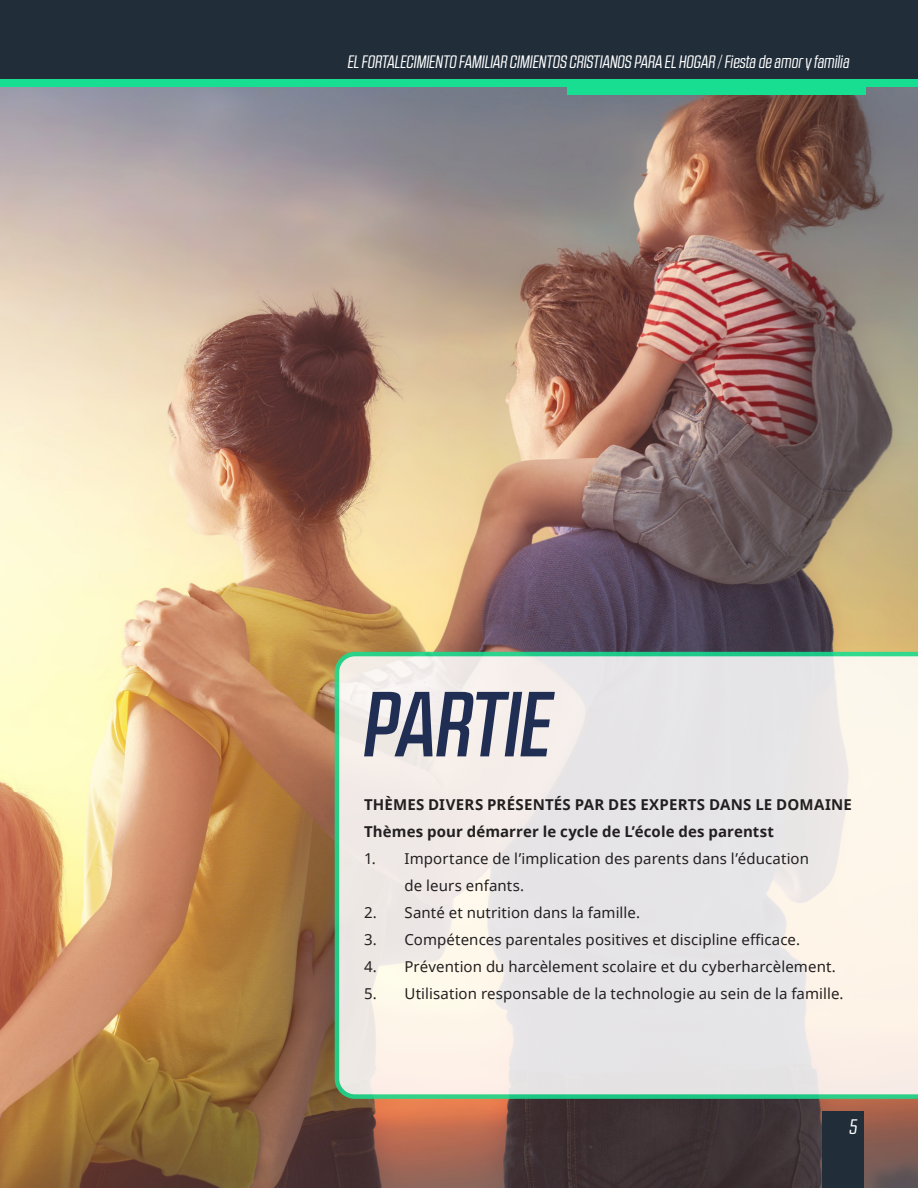
<style>
.page{position:relative;width:918px;height:1188px;background:#fff}
.page>*{position:absolute;margin:0;border:0;box-sizing:border-box;transform-origin:0 0}
.t1{font:italic 21px "RB No 2.1 a";color:#fff}
.t2{font:italic 18px "RB No 2.1 a";color:#fff}
.tab{font:15px "Noto Sans";letter-spacing:.005em;color:#231f20}
.negrita{font:700 15px "Noto Sans";letter-spacing:.01em;color:#231f20}
</style>
<div class="page">
<img style="left:0;top:87px;width:918px;height:1101px">
<div style="left:0;top:0;width:918px;height:79px;background:#212e3a"></div>
<div style="left:0;top:79px;width:918px;height:8px;background:#17de91"></div>
<div style="left:568px;top:87px;width:298px;height:8px;background:#17de91"></div>
<div style="left:822px;top:1112px;width:42px;height:76px;background:#212e3a"></div>
<svg style="left:335px;top:652px;width:583px;height:447px;background:#e8e8e4"></svg>
<svg style="left:364px;top:692px;width:191px;height:64px;background:#8f92a2"></svg>
<p class="t2" style="left:347px;top:52px;width:503px">EL FORTALECIMIENTO FAMILIAR CIMIENTOS CRISTIANOS PARA EL HOGAR / Fiesta de amor y familia</p>
<p class="negrita" style="left:364px;top:794px;width:489px">THÈMES DIVERS PRÉSENTÉS PAR DES EXPERTS DANS LE DOMAINE</p>
<p class="negrita" style="left:364px;top:821px;width:411px">Thèmes pour démarrer le cycle de L’école des parentst</p>
<p class="tab" style="left:364px;top:848px;width:447px">1. Importance de l’implication des parents dans l’éducation</p>
<p class="tab" style="left:405px;top:875px;width:121px">de leurs enfants.</p>
<p class="tab" style="left:364px;top:902px;width:277px">2. Santé et nutrition dans la famille.</p>
<p class="tab" style="left:364px;top:929px;width:437px">3. Compétences parentales positives et discipline efficace.</p>
<p class="tab" style="left:364px;top:956px;width:473px">4. Prévention du harcèlement scolaire et du cyberharcèlement.</p>
<p class="tab" style="left:364px;top:983px;width:481px">5. Utilisation responsable de la technologie au sein de la famille.</p>
<h1 class="t1" style="left:849px;top:1115px;width:9px">5</h1>
</div>
